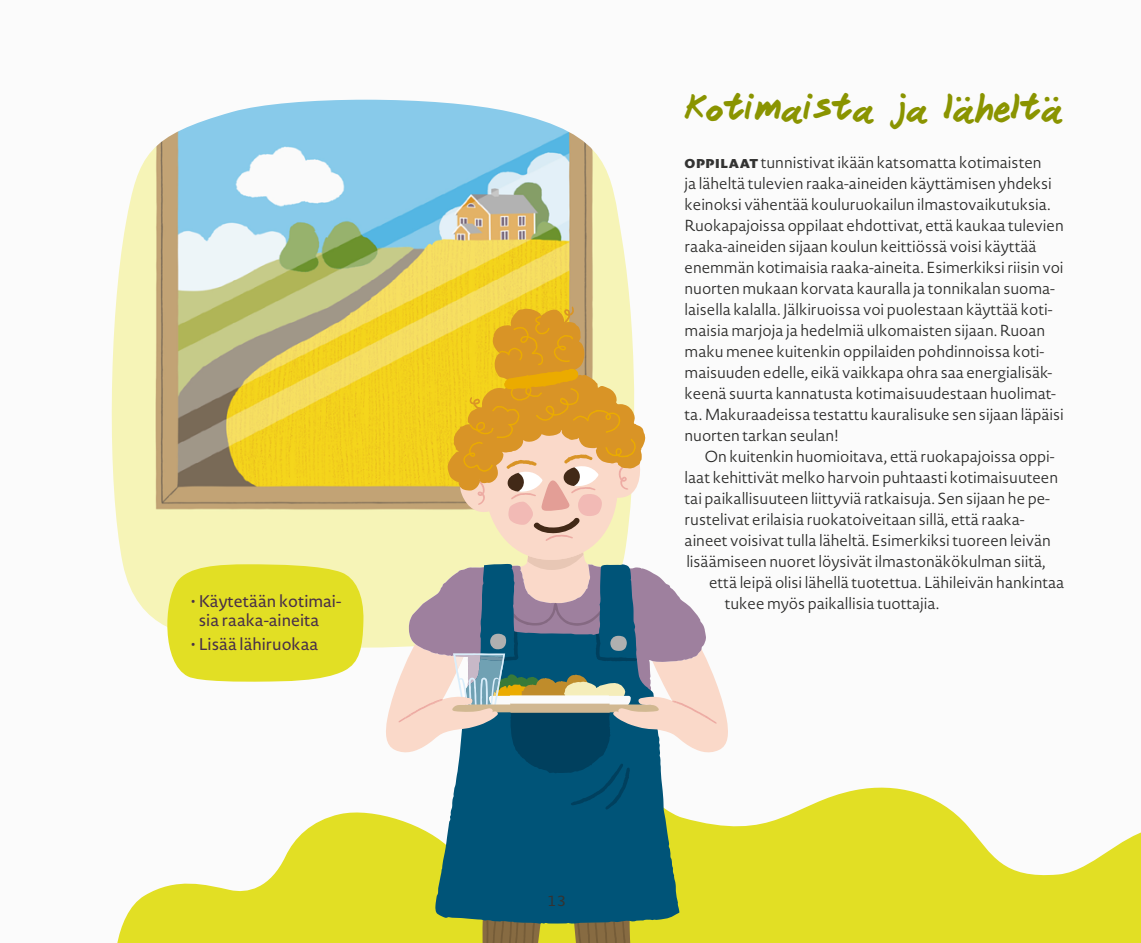
<style>
.page{position:relative;width:1141px;height:943px;background:#fff}
.page>*{position:absolute;margin:0;border:0;box-sizing:border-box;transform-origin:0 0}
.t1{font:36.75px "Janitor";color:#8a9400}
.t2{font:300 19.25px "Novel Sans Pro";color:#333332}
.t3{font:16.62px/19.2px "Novel Sans Pro";color:#482f48}
.t4{font:300 15.75px/21px "Novel Sans Pro";letter-spacing:-.005em;color:#282827}
.s1{font-weight:800;font-size:16.62px;color:#333332}
</style>
<div class="page">
<div style="left:1px;top:0;width:1140px;height:943px;background:#fbfbfb"></div>
<svg style="left:117px;top:787px;width:1024px;height:156px;fill:#e2df24"></svg>
<img style="left:111px;top:100px;width:519px;height:548px">
<svg style="left:161px;top:564px;width:203px;height:118px;background:#e4e23b"></svg>
<svg style="left:384px;top:306px;width:345px;height:637px"></svg>
<img style="left:509px;top:691px;width:102px;height:82px">
<p class="t3" style="left:199px;top:591px;width:144px;text-indent:-7px">• Käytetään kotimai&shy;sia raaka-aineita</p>
<p class="t3" style="left:191px;top:634px;width:128px">• Lisää lähiruokaa</p>
<p class="t2" style="left:548px;top:885px;width:20px">13</p>
<h1 class="t1" style="left:685px;top:86px;width:380px">Kotimaista ja läheltä</h1>
<p class="t4" style="left:685px;top:152px;width:381px"><span class="s1">oppilaat</span> tunnistivat ikään katsomatta kotimaisten<br>ja läheltä tulevien raaka-aineiden käyttämisen yhdeksi keinoksi vähentää kouluruokailun ilmastovaikutuksia.<br>Ruokapajoissa oppilaat ehdottivat, että kaukaa tulevien raaka-aineiden sijaan koulun keittiössä voisi käyttää enemmän kotimaisia raaka-aineita. Esimerkiksi riisin voi nuorten mukaan korvata kauralla ja tonnikalan suoma&shy;laisella kalalla. Jälkiruoissa voi puolestaan käyttää koti&shy;maisia marjoja ja hedelmiä ulkomaisten sijaan. Ruoan maku menee kuitenkin oppilaiden pohdinnoissa koti&shy;maisuuden edelle, eikä vaikkapa ohra saa energialisäk&shy;keenä suurta kannatusta kotimaisuudestaan huolimat&shy;ta. Makuraadeissa testattu kauralisuke sen sijaan läpäisi nuorten tarkan seulan!</p>
<p class="t4" style="left:704px;top:446px;width:352px">On kuitenkin huomioitava, että ruokapajoissa oppi-</p>
<p class="t4" style="left:685px;top:467px;width:375px">laat kehittivät melko harvoin puhtaasti kotimaisuuteen</p>
<p class="t4" style="left:685px;top:488px;width:367px">tai paikallisuuteen liittyviä ratkaisuja. Sen sijaan he pe-</p>
<p class="t4" style="left:685px;top:509px;width:342px">rustelivat erilaisia ruokatoiveitaan sillä, että raaka-</p>
<p class="t4" style="left:685px;top:530px;width:368px">aineet voisivat tulla läheltä. Esimerkiksi tuoreen leivän</p>
<p class="t4" style="left:686px;top:551px;width:361px">lisäämiseen nuoret löysivät ilmastonäkökulman siitä,</p>
<p class="t4" style="left:709px;top:572px;width:357px">että leipä olisi lähellä tuotettua. Lähileivän hankintaa</p>
<p class="t4" style="left:725px;top:593px;width:216px">tukee myös paikallisia tuottajia.</p>
</div>
